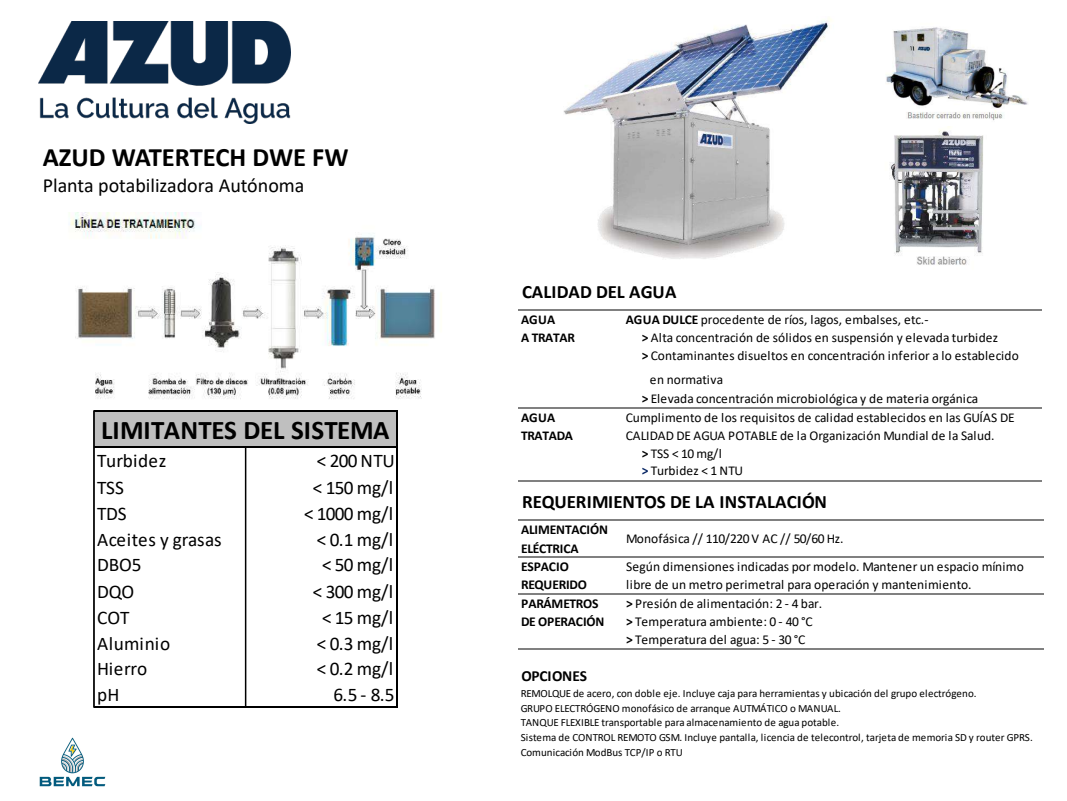
<style>
.page{position:relative;width:1067px;height:801px;background:#fff}
.page>*{position:absolute;margin:0;border:0;box-sizing:border-box;transform-origin:0 0}
.t1{font:700 27px "Calibri";letter-spacing:-.01em;color:#000}
.t2{font:700 26.62px "Calibri";color:#000}
.t3{font:20px "Calibri";color:#000}
.t4{font:19.25px "Calibri";color:#000}
.t5{font:19.25px "Calibri";letter-spacing:.02em;color:#000}
.t6{font:700 18.94px "Calibri";color:#000}
.t7{font:700 18.81px "Calibri";letter-spacing:.005em;color:#000}
.t8{font:700 15.44px "Calibri";letter-spacing:-.01em;color:#000}
.t9{font:13.5px/17.1px "Calibri";color:#000}
.t10{font:700 13.5px/18.4px "Calibri";letter-spacing:-.01em;color:#000}
.t11{font:13.5px "Calibri";letter-spacing:-.025em;color:#000}
.t12{font:13.44px/17.5px "Calibri";letter-spacing:.005em;color:#000}
.t13{font:700 13.44px "Calibri";letter-spacing:-.01em;color:#000}
.t14{font:700 13.44px "Calibri";letter-spacing:-.03em;color:#000}
.t15{font:11px/14.7px "Calibri";color:#000}
.s1{font-weight:700}
.s2{font-weight:700;color:#002060}
</style>
<div class="page">
<img style="left:69px;top:213px;width:366px;height:186px">
<img style="left:38px;top:22px;width:253px;height:102px">
<img style="left:563px;top:18px;width:269px;height:241px">
<img style="left:886px;top:27px;width:142px;height:100px">
<img style="left:890px;top:130px;width:94px;height:135px">
<div style="left:95px;top:411px;width:303px;height:36px;background:#bfbfbf"></div>
<hr style="left:93px;top:410px;width:2px;height:297px;background:#000">
<hr style="left:396px;top:411px;width:2px;height:296px;background:#000">
<hr style="left:245px;top:447px;width:1px;height:260px;background:#000">
<hr style="left:95px;top:410px;width:303px;height:1px;background:#000">
<hr style="left:95px;top:446px;width:303px;height:1px;background:#000">
<hr style="left:95px;top:705px;width:303px;height:2px;background:#000">
<img style="left:39px;top:737px;width:67px;height:50px">
<hr style="left:518px;top:309px;width:524px;height:2px;background:#808080">
<hr style="left:518px;top:407px;width:524px;height:1px;background:#808080">
<hr style="left:518px;top:479px;width:524px;height:2px;background:#808080">
<hr style="left:518px;top:519px;width:526px;height:1px;background:#808080">
<hr style="left:518px;top:555px;width:526px;height:2px;background:#808080">
<hr style="left:518px;top:592px;width:526px;height:2px;background:#808080">
<hr style="left:518px;top:647px;width:526px;height:2px;background:#808080">
<h2 class="t2" style="left:43px;top:138px;width:307px">AZUD WATERTECH DWE FW</h2>
<h3 class="t3" style="left:43px;top:171px;width:263px">Planta potabilizadora Autónoma</h3>
<h1 class="t1" style="left:101px;top:410px;width:290px">LIMITANTES DEL SISTEMA</h1>
<h3 class="t4" style="left:97px;top:447px;width:71px">Turbidez</h3>
<h3 class="t4" style="left:317px;top:447px;width:79px">&lt; 200 NTU</h3>
<h3 class="t4" style="left:97px;top:474px;width:28px">TSS</h3>
<h3 class="t4" style="left:313px;top:474px;width:82px">&lt; 150 mg/l</h3>
<h3 class="t4" style="left:97px;top:499px;width:31px">TDS</h3>
<h3 class="t4" style="left:304px;top:499px;width:91px">&lt; 1000 mg/l</h3>
<h3 class="t4" style="left:97px;top:525px;width:126px">Aceites y grasas</h3>
<h3 class="t4" style="left:317px;top:525px;width:78px">&lt; 0.1 mg/l</h3>
<h3 class="t4" style="left:97px;top:551px;width:46px">DBO5</h3>
<h3 class="t4" style="left:322px;top:551px;width:73px">&lt; 50 mg/l</h3>
<h3 class="t4" style="left:97px;top:578px;width:39px">DQO</h3>
<h3 class="t4" style="left:313px;top:578px;width:82px">&lt; 300 mg/l</h3>
<h3 class="t4" style="left:97px;top:603px;width:34px">COT</h3>
<h3 class="t4" style="left:322px;top:603px;width:73px">&lt; 15 mg/l</h3>
<h3 class="t5" style="left:97px;top:629px;width:75px">Aluminio</h3>
<h3 class="t4" style="left:317px;top:629px;width:78px">&lt; 0.3 mg/l</h3>
<h3 class="t4" style="left:97px;top:655px;width:51px">Hierro</h3>
<h3 class="t4" style="left:317px;top:655px;width:78px">&lt; 0.2 mg/l</h3>
<h3 class="t4" style="left:97px;top:681px;width:24px">pH</h3>
<h3 class="t4" style="left:333px;top:681px;width:63px">6.5 - 8.5</h3>
<h3 class="t7" style="left:522px;top:279px;width:156px">CALIDAD DEL AGUA</h3>
<p class="t13" style="left:521px;top:310px;width:36px">AGUA</p>
<p class="t12" style="left:626px;top:311px;width:304px"><span class="s1">AGUA DULCE</span> procedente de ríos, lagos, embalses, etc.-</p>
<p class="t13" style="left:521px;top:328px;width:55px">A TRATAR</p>
<p class="t12" style="left:642px;top:328px;width:378px;line-height:17.9px"><span class="s1">&gt;</span> Alta concentración de sólidos en suspensión y elevada turbidez<br><span class="s1">&gt;</span> Contaminantes disueltos en concentración inferior a lo establecido</p>
<p class="t12" style="left:642px;top:369px;width:338px;line-height:18.8px;text-indent:8px">en normativa<br><span class="s1">&gt;</span> Elevada concentración microbiológica y de materia orgánica</p>
<p class="t13" style="left:521px;top:408px;width:36px">AGUA</p>
<p class="t12" style="left:626px;top:408px;width:390px">Cumplimento de los requisitos de calidad establecidos en las GUÍAS DE</p>
<p class="t14" style="left:521px;top:426px;width:53px">TRATADA</p>
<p class="t12" style="left:642px;top:426px;width:354px;text-indent:-16px">CALIDAD DE AGUA POTABLE de la Organización Mundial de la Salud. <span class="s1">&gt;</span> TSS &lt; 10 mg/l<br><span class="s2">&gt;</span> Turbidez &lt; 1 NTU</p>
<h3 class="t6" style="left:522px;top:488px;width:306px">REQUERIMIENTOS DE LA INSTALACIÓN</h3>
<p class="t10" style="left:521px;top:520px;width:88px">ALIMENTACIÓN<br>ELÉCTRICA<br>ESPACIO</p>
<p class="t11" style="left:626px;top:529px;width:219px">Monofásica // 110/220 V AC // 50/60 Hz.</p>
<p class="t9" style="left:626px;top:557px;width:399px">Según dimensiones indicadas por modelo. Mantener un espacio mínimo</p>
<p class="t10" style="left:521px;top:575px;width:67px">REQUERIDO</p>
<p class="t9" style="left:626px;top:575px;width:347px">libre de un metro perimetral para operación y mantenimiento.</p>
<p class="t10" style="left:521px;top:594px;width:79px">PARÁMETROS</p>
<p class="t9" style="left:626px;top:594px;width:197px"><span class="s1">&gt;</span> Presión de alimentación: 2 - 4 bar.</p>
<p class="t10" style="left:521px;top:612px;width:85px">DE OPERACIÓN</p>
<p class="t9" style="left:626px;top:612px;width:188px"><span class="s1">&gt;</span> Temperatura ambiente: 0 - 40 °C <span class="s1">&gt;</span> Temperatura del agua: 5 - 30 °C</p>
<p class="t8" style="left:521px;top:664px;width:67px">OPCIONES</p>
<p class="t15" style="left:521px;top:685px;width:514px">REMOLQUE de acero, con doble eje. Incluye caja para herramientas y ubicación del grupo electrógeno.<br>GRUPO ELECTRÓGENO monofásico de arranque AUTMÁTICO o MANUAL.<br>TANQUE FLEXIBLE transportable para almacenamiento de agua potable.<br>Sistema de CONTROL REMOTO GSM. Incluye pantalla, licencia de telecontrol, tarjeta de memoria SD y router GPRS.<br>Comunicación ModBus TCP/IP o RTU</p>
</div>
